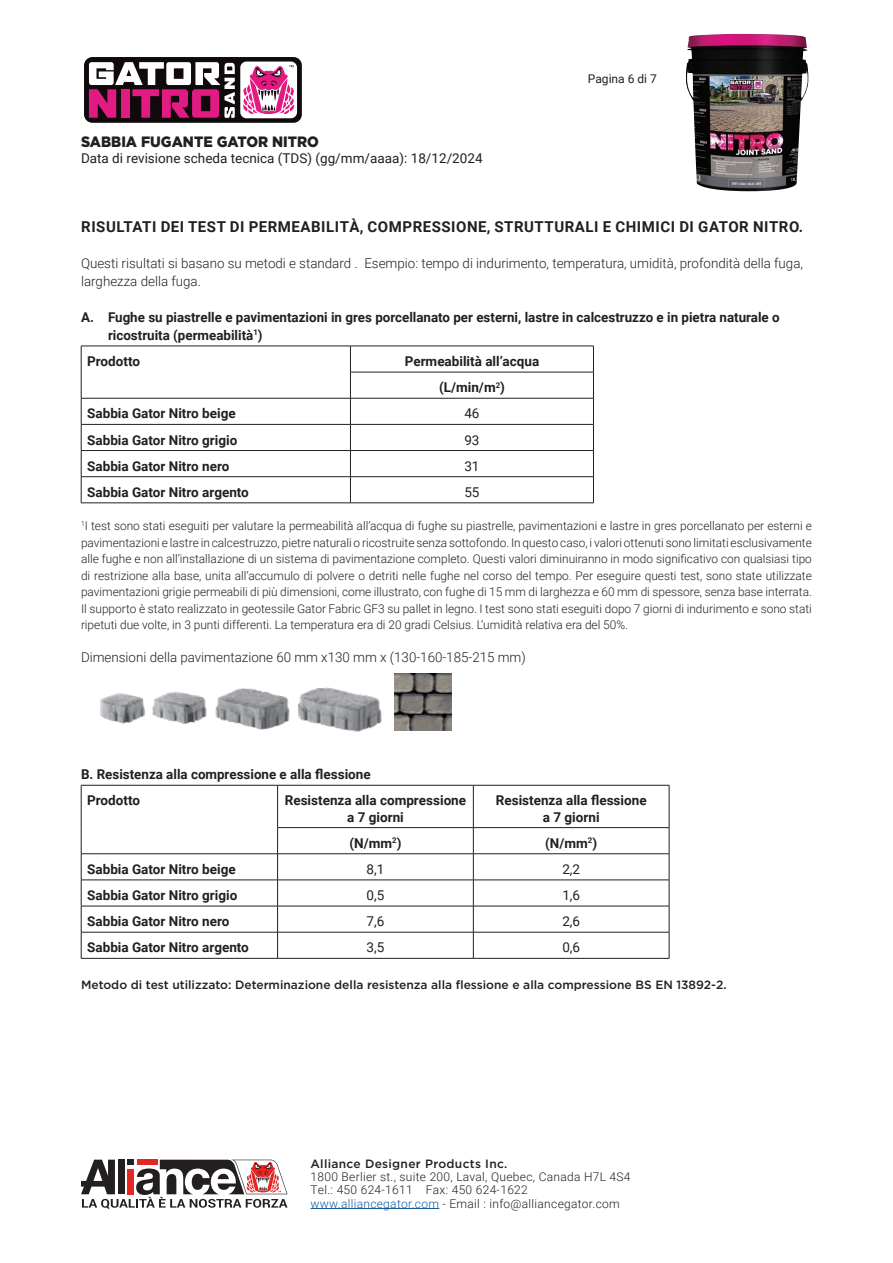
<style>
.page{position:relative;width:893px;height:1263px;background:#fff}
.page>*{position:absolute;margin:0;border:0;box-sizing:border-box;transform-origin:0 0}
.t1{font:700 15px "Roboto";letter-spacing:.035em;color:#231f20}
.t2{font:900 15px "Gotham";color:#231f20;scale:.94 1}
.t3{font:700 13.5px/16.2px "Roboto";color:#231f20;text-align:center}
.t4{font:300 13.5px/18px "Roboto";color:#231f20}
.t5{font:13.5px "Roboto";color:#231f20}
.t6{font:300 12px/16.5px "Roboto";letter-spacing:.025em;color:#231f20}
.t7{font:500 12px "Gotham";color:#231f20}
.t8{font:500 12px "Gotham";letter-spacing:.025em;color:#231f20}
.t9{font:12px "Roboto";color:#231f20}
.s1{color:#175d9e}
</style>
<div class="page">
<img style="left:686px;top:34px;width:122px;height:157px">
<div style="left:84px;top:57px;width:218px;height:66px;background:#110a0c;border-radius:8px"></div>
<div style="left:240px;top:62px;width:57px;height:56px;background:#fff;border-radius:6px"></div>
<svg style="left:241px;top:62px;width:55px;height:52px"></svg>
<svg style="left:89px;top:62px;width:146px;height:56px"></svg>
<hr style="left:310px;top:1208px;width:129px;height:1px;background:#175d9e">
<svg style="left:81px;top:1159px;width:207px;height:50px"></svg>
<hr style="left:81px;top:346px;width:269px;height:1px;background:#231f20">
<hr style="left:350px;top:346px;width:244px;height:1px;background:#231f20">
<hr style="left:350px;top:372px;width:244px;height:1px;background:#231f20">
<hr style="left:81px;top:398px;width:269px;height:1px;background:#231f20">
<hr style="left:350px;top:398px;width:244px;height:1px;background:#231f20">
<hr style="left:81px;top:424px;width:269px;height:1px;background:#231f20">
<hr style="left:350px;top:424px;width:244px;height:1px;background:#231f20">
<hr style="left:81px;top:450px;width:269px;height:1px;background:#231f20">
<hr style="left:350px;top:450px;width:244px;height:1px;background:#231f20">
<hr style="left:81px;top:476px;width:269px;height:1px;background:#231f20">
<svg style="left:81px;top:346px;width:1px;height:157px"></svg>
<hr style="left:350px;top:476px;width:244px;height:1px;background:#231f20">
<svg style="left:593px;top:346px;width:1px;height:157px"></svg>
<hr style="left:81px;top:503px;width:269px;height:1px;background:#231f20">
<hr style="left:350px;top:503px;width:244px;height:1px;background:#231f20">
<svg style="left:350px;top:346px;width:1px;height:157px"></svg>
<img style="left:394px;top:673px;width:58px;height:58px">
<img style="left:100px;top:693px;width:38px;height:31px">
<img style="left:138px;top:691px;width:69px;height:33px">
<img style="left:215px;top:688px;width:75px;height:42px">
<img style="left:298px;top:687px;width:83px;height:44px">
<hr style="left:81px;top:785px;width:197px;height:1px;background:#231f20">
<hr style="left:81px;top:785px;width:1px;height:43px;background:#231f20">
<hr style="left:278px;top:785px;width:195px;height:1px;background:#231f20">
<hr style="left:277px;top:785px;width:1px;height:42px;background:#231f20">
<hr style="left:473px;top:785px;width:196px;height:1px;background:#231f20">
<hr style="left:473px;top:785px;width:1px;height:42px;background:#231f20">
<hr style="left:277px;top:827px;width:196px;height:1px;background:#231f20">
<hr style="left:473px;top:827px;width:196px;height:1px;background:#231f20">
<hr style="left:81px;top:853px;width:197px;height:1px;background:#231f20">
<hr style="left:278px;top:853px;width:195px;height:1px;background:#231f20">
<hr style="left:473px;top:853px;width:196px;height:1px;background:#231f20">
<hr style="left:81px;top:880px;width:197px;height:1px;background:#231f20">
<hr style="left:278px;top:880px;width:195px;height:1px;background:#231f20">
<hr style="left:473px;top:880px;width:196px;height:1px;background:#231f20">
<hr style="left:81px;top:906px;width:197px;height:1px;background:#231f20">
<hr style="left:278px;top:906px;width:195px;height:1px;background:#231f20">
<hr style="left:473px;top:906px;width:196px;height:1px;background:#231f20">
<hr style="left:81px;top:932px;width:197px;height:1px;background:#231f20">
<svg style="left:81px;top:828px;width:1px;height:130px"></svg>
<hr style="left:278px;top:932px;width:195px;height:1px;background:#231f20">
<svg style="left:277px;top:828px;width:1px;height:130px"></svg>
<hr style="left:473px;top:932px;width:196px;height:1px;background:#231f20">
<svg style="left:473px;top:828px;width:1px;height:130px"></svg>
<svg style="left:669px;top:828px;width:1px;height:130px"></svg>
<hr style="left:81px;top:958px;width:197px;height:1px;background:#231f20">
<hr style="left:278px;top:958px;width:195px;height:1px;background:#231f20">
<hr style="left:473px;top:958px;width:196px;height:1px;background:#231f20">
<hr style="left:669px;top:785px;width:1px;height:42px;background:#231f20">
<p class="t2" style="left:81px;top:131px;width:255px">SABBIA FUGANTE GATOR NITRO</p>
<p class="t5" style="left:81px;top:149px;width:403px">Data di revisione scheda tecnica (TDS) (gg/mm/aaaa): 18/12/2024</p>
<p class="t9" style="left:588px;top:71px;width:70px">Pagina 6 di 7</p>
<p class="t1" style="left:81px;top:216px;width:723px">RISULTATI DEI TEST DI PERMEABILITÀ, COMPRESSIONE, STRUTTURALI E CHIMICI DI GATOR NITRO.</p>
<p class="t4" style="left:81px;top:253px;width:724px">Questi risultati si basano su metodi e standard . Esempio: tempo di indurimento, temperatura, umidità, profondità della fuga, larghezza della fuga.</p>
<p class="t3" style="left:108px;top:307px;width:673px;line-height:18px;text-align:left;text-indent:-27px">A. Fughe su piastrelle e pavimentazioni in gres porcellanato per esterni, lastre in calcestruzzo e in pietra naturale o ricostruita (permeabilità<sup>1</sup>)</p>
<p class="t3" style="left:87px;top:353px;width:54px">Prodotto</p>
<p class="t3" style="left:405px;top:353px;width:136px">Permeabilità all’acqua</p>
<p class="t3" style="left:439px;top:379px;width:67px">(L/min/m<sup>2</sup>)</p>
<p class="t3" style="left:87px;top:405px;width:150px">Sabbia Gator Nitro beige</p>
<p class="t5" style="left:464px;top:404px;width:17px">46</p>
<p class="t3" style="left:87px;top:431px;width:152px">Sabbia Gator Nitro grigio</p>
<p class="t5" style="left:464px;top:430px;width:17px">93</p>
<p class="t3" style="left:87px;top:457px;width:144px">Sabbia Gator Nitro nero</p>
<p class="t5" style="left:464px;top:456px;width:17px">31</p>
<p class="t3" style="left:87px;top:483px;width:163px">Sabbia Gator Nitro argento</p>
<p class="t5" style="left:464px;top:483px;width:17px">55</p>
<p class="t6" style="left:81px;top:517px;width:732px;text-align:justify"><sup>1</sup>I test sono stati eseguiti per valutare la permeabilità all’acqua di fughe su piastrelle, pavimentazioni e lastre in gres porcellanato per esterni e pavimentazioni e lastre in calcestruzzo, pietre naturali o ricostruite senza sottofondo. In questo caso, i valori ottenuti sono limitati esclusivamente alle fughe e non all’installazione di un sistema di pavimentazione completo. Questi valori diminuiranno in modo significativo con qualsiasi tipo di restrizione alla base, unita all’accumulo di polvere o detriti nelle fughe nel corso del tempo. Per eseguire questi test, sono state utilizzate pavimentazioni grigie permeabili di più dimensioni, come illustrato, con fughe di 15 mm di larghezza e 60 mm di spessore, senza base interrata.<br>Il supporto è stato realizzato in geotessile Gator Fabric GF3 su pallet in legno. I test sono stati eseguiti dopo 7 giorni di indurimento e sono stati ripetuti due volte, in 3 punti differenti. La temperatura era di 20 gradi Celsius. L’umidità relativa era del 50%.</p>
<p class="t4" style="left:81px;top:648px;width:446px">Dimensioni della pavimentazione 60 mm x130 mm x (130-160-185-215 mm)</p>
<p class="t3" style="left:81px;top:766px;width:291px">B. Resistenza alla compressione e alla flessione</p>
<p class="t3" style="left:87px;top:792px;width:54px">Prodotto</p>
<p class="t3" style="left:285px;top:792px;width:183px">Resistenza alla compressione a 7 giorni</p>
<p class="t3" style="left:496px;top:792px;width:152px">Resistenza alla flessione a 7 giorni</p>
<p class="t3" style="left:349px;top:834px;width:53px">(N/mm<sup>2</sup>)</p>
<p class="t3" style="left:545px;top:834px;width:53px">(N/mm<sup>2</sup>)</p>
<p class="t3" style="left:87px;top:860px;width:150px">Sabbia Gator Nitro beige</p>
<p class="t5" style="left:367px;top:860px;width:19px">8,1</p>
<p class="t5" style="left:562px;top:860px;width:19px">2,2</p>
<p class="t3" style="left:87px;top:887px;width:152px">Sabbia Gator Nitro grigio</p>
<p class="t5" style="left:367px;top:886px;width:19px">0,5</p>
<p class="t5" style="left:562px;top:886px;width:19px">1,6</p>
<p class="t3" style="left:87px;top:913px;width:144px">Sabbia Gator Nitro nero</p>
<p class="t5" style="left:367px;top:912px;width:19px">7,6</p>
<p class="t5" style="left:562px;top:912px;width:19px">2,6</p>
<p class="t3" style="left:87px;top:939px;width:163px">Sabbia Gator Nitro argento</p>
<p class="t5" style="left:367px;top:938px;width:19px">3,5</p>
<p class="t5" style="left:562px;top:938px;width:19px">0,6</p>
<p class="t7" style="left:81px;top:976px;width:647px">Metodo di test utilizzato: Determinazione della resistenza alla flessione e alla compressione BS EN 13892-2.</p>
<p class="t8" style="left:310px;top:1156px;width:199px">Alliance Designer Products Inc.</p>
<p class="t6" style="left:310px;top:1170px;width:322px;line-height:13.2px">1800 Berlier st., suite 200, Laval, Quebec, Canada H7L 4S4<br>Tel.: 450 624-1611 Fax: 450 624-1622 <span class="s1">www.alliancegator.com</span> - Email : info@alliancegator.com</p>
</div>
